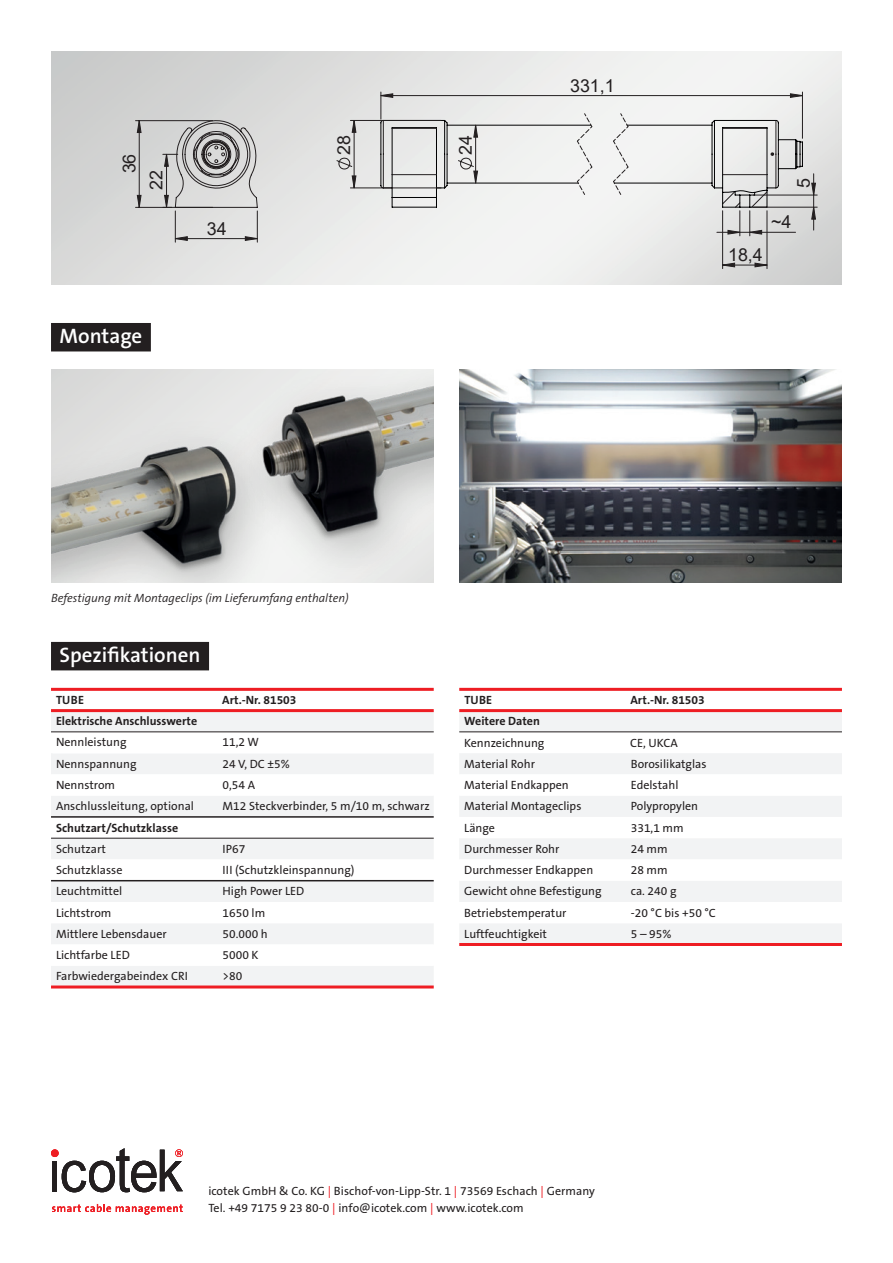
<style>
.page{position:relative;width:893px;height:1263px;background:#fff}
.page>*{position:absolute;margin:0;border:0;box-sizing:border-box;transform-origin:0 0}
.t1{font:600 21px "The Sans B W6";color:#fff}
.t2{font:17.85px "Arial";color:#231f20}
.t3{font:12px/16.5px "The Sans B W5 Plain";color:#231f20}
.t4{font:700 12px "The Sans B W7";color:#231f20}
.t5{font:italic 300 12px "The Sans B W4";color:#231f20}
.s1{color:#ee1d23}
</style>
<div class="page">
<div style="left:51px;top:712px;width:383px;height:273px;background:#f2f3f4"></div>
<svg style="left:51px;top:733px;width:383px;height:233px"></svg>
<hr style="left:51px;top:688px;width:383px;height:3px;background:#ee1d23">
<hr style="left:51px;top:709px;width:383px;height:3px;background:#ee1d23">
<hr style="left:51px;top:985px;width:383px;height:3px;background:#ee1d23">
<hr style="left:51px;top:838px;width:383px;height:1px;background:#231f20">
<hr style="left:51px;top:732px;width:383px;height:1px;background:#231f20">
<hr style="left:51px;top:816px;width:383px;height:2px;background:#231f20">
<hr style="left:51px;top:880px;width:383px;height:1px;background:#231f20">
<div style="left:459px;top:712px;width:383px;height:231px;background:#f2f3f4"></div>
<svg style="left:459px;top:733px;width:383px;height:190px"></svg>
<hr style="left:459px;top:688px;width:383px;height:3px;background:#ee1d23">
<hr style="left:459px;top:709px;width:383px;height:3px;background:#ee1d23">
<hr style="left:459px;top:943px;width:383px;height:3px;background:#ee1d23">
<hr style="left:459px;top:732px;width:383px;height:1px;background:#231f20">
<img style="left:51px;top:51px;width:791px;height:234px">
<img style="left:287px;top:370px;width:147px;height:213px">
<img style="left:51px;top:370px;width:236px;height:213px">
<hr style="left:753px;top:207px;width:64px;height:1px;background:#231f20">
<hr style="left:753px;top:195px;width:64px;height:1px;background:#231f20">
<hr style="left:354px;top:120px;width:1px;height:68px;background:#231f20">
<hr style="left:350px;top:187px;width:91px;height:1px;background:#231f20">
<hr style="left:350px;top:120px;width:91px;height:1px;background:#231f20">
<hr style="left:722px;top:211px;width:1px;height:58px;background:#231f20">
<hr style="left:766px;top:211px;width:1px;height:58px;background:#231f20">
<svg style="left:811px;top:174px;width:5px;height:56px"></svg>
<svg style="left:380px;top:92px;width:423px;height:144px"></svg>
<svg style="left:335px;top:157px;width:22px;height:32px"></svg>
<svg style="left:351px;top:119px;width:6px;height:14px"></svg>
<svg style="left:721px;top:262px;width:47px;height:6px"></svg>
<hr style="left:136px;top:120px;width:77px;height:1px;background:#231f20">
<hr style="left:136px;top:207px;width:77px;height:1px;background:#231f20">
<hr style="left:175px;top:238px;width:82px;height:1px;background:#231f20">
<hr style="left:257px;top:211px;width:1px;height:31px;background:#231f20">
<hr style="left:175px;top:211px;width:1px;height:31px;background:#231f20">
<svg style="left:136px;top:120px;width:6px;height:88px"></svg>
<svg style="left:244px;top:236px;width:14px;height:5px"></svg>
<svg style="left:174px;top:236px;width:14px;height:5px"></svg>
<svg style="left:163px;top:120px;width:95px;height:88px;background:#b6b6b5"></svg>
<img style="left:459px;top:370px;width:383px;height:213px">
<div style="left:51px;top:1149px;width:8px;height:8px;background:#ee1d23;border-radius:50%"></div>
<svg style="left:62px;top:1148px;width:121px;height:44px"></svg>
<div style="left:52px;top:1161px;width:5px;height:30px;background:#231f20"></div>
<svg style="left:52px;top:1204px;width:131px;height:11px"></svg>
<hr style="left:53px;top:752px;width:169px;height:1px;background:#fff">
<hr style="left:222px;top:752px;width:212px;height:1px;background:#fff">
<div style="left:51px;top:642px;width:158px;height:28px;background:#231f20"></div>
<div style="left:51px;top:323px;width:100px;height:28px;background:#231f20"></div>
<h2 class="t2" style="left:117px;top:173px;width:21px;rotate:-90deg">36</h2>
<h2 class="t2" style="left:144px;top:190px;width:21px;rotate:-90deg">22</h2>
<h1 class="t1" style="left:60px;top:322px;width:84px">Montage</h1>
<h2 class="t2" style="left:207px;top:216px;width:21px">34</h2>
<h2 class="t2" style="left:332px;top:155px;width:21px;rotate:-90deg">28</h2>
<h2 class="t2" style="left:453px;top:155px;width:21px;rotate:-90deg">24</h2>
<h2 class="t2" style="left:570px;top:73px;width:46px">331,1</h2>
<h2 class="t2" style="left:791px;top:188px;width:11px;rotate:-90deg">5</h2>
<h2 class="t2" style="left:728px;top:242px;width:36px">18,4</h2>
<h2 class="t2" style="left:771px;top:210px;width:22px">~4</h2>
<p class="t5" style="left:51px;top:591px;width:299px">Befestigung mit Montageclips (im Lieferumfang enthalten)</p>
<h1 class="t1" style="left:60px;top:641px;width:143px">Spezifikationen</h1>
<p class="t4" style="left:56px;top:692px;width:29px">TUBE</p>
<p class="t4" style="left:222px;top:692px;width:76px">Art.-Nr. 81503</p>
<p class="t4" style="left:56px;top:713px;width:143px">Elektrische Anschlusswerte</p>
<p class="t3" style="left:56px;top:734px;width:72px">Nennleistung</p>
<p class="t3" style="left:223px;top:734px;width:38px">11,2 W</p>
<p class="t3" style="left:56px;top:756px;width:82px">Nennspannung</p>
<p class="t3" style="left:223px;top:756px;width:69px">24 V, DC ±5%</p>
<p class="t3" style="left:56px;top:777px;width:61px">Nennstrom</p>
<p class="t3" style="left:223px;top:777px;width:34px">0,54 A</p>
<p class="t3" style="left:56px;top:798px;width:139px">Anschlussleitung, optional</p>
<p class="t3" style="left:223px;top:798px;width:209px">M12 Steckverbinder, 5 m/10 m, schwarz</p>
<p class="t4" style="left:56px;top:820px;width:124px">Schutzart/Schutzklasse</p>
<p class="t3" style="left:56px;top:840px;width:51px">Schutzart</p>
<p class="t3" style="left:223px;top:840px;width:24px">IP67</p>
<p class="t3" style="left:56px;top:862px;width:68px">Schutzklasse</p>
<p class="t3" style="left:223px;top:862px;width:133px">III (Schutzkleinspannung)</p>
<p class="t3" style="left:56px;top:883px;width:68px">Leuchtmittel</p>
<p class="t3" style="left:223px;top:883px;width:83px">High Power LED</p>
<p class="t3" style="left:56px;top:904px;width:57px">Lichtstrom</p>
<p class="t3" style="left:223px;top:904px;width:44px">1650 lm</p>
<p class="t3" style="left:56px;top:926px;width:112px">Mittlere Lebensdauer</p>
<p class="t3" style="left:223px;top:926px;width:47px">50.000 h</p>
<p class="t3" style="left:56px;top:947px;width:75px">Lichtfarbe LED</p>
<p class="t3" style="left:223px;top:947px;width:38px">5000 K</p>
<p class="t3" style="left:56px;top:968px;width:133px">Farbwiedergabeindex CRI</p>
<p class="t3" style="left:223px;top:968px;width:21px">&gt;80</p>
<p class="t4" style="left:464px;top:692px;width:29px">TUBE</p>
<p class="t4" style="left:630px;top:692px;width:76px">Art.-Nr. 81503</p>
<p class="t4" style="left:464px;top:713px;width:77px">Weitere Daten</p>
<p class="t3" style="left:464px;top:734px;width:82px">Kennzeichnung</p>
<p class="t3" style="left:630px;top:734px;width:49px">CE, UKCA</p>
<p class="t3" style="left:464px;top:755px;width:72px">Material Rohr</p>
<p class="t3" style="left:631px;top:755px;width:77px">Borosilikatglas</p>
<p class="t3" style="left:464px;top:777px;width:106px">Material Endkappen</p>
<p class="t3" style="left:631px;top:777px;width:49px">Edelstahl</p>
<p class="t3" style="left:464px;top:798px;width:119px">Material Montageclips</p>
<p class="t3" style="left:631px;top:798px;width:69px">Polypropylen</p>
<p class="t3" style="left:464px;top:819px;width:32px">Länge</p>
<p class="t3" style="left:631px;top:819px;width:54px">331,1 mm</p>
<p class="t3" style="left:464px;top:841px;width:97px">Durchmesser Rohr</p>
<p class="t3" style="left:631px;top:841px;width:38px">24 mm</p>
<p class="t3" style="left:464px;top:862px;width:131px">Durchmesser Endkappen</p>
<p class="t3" style="left:631px;top:862px;width:38px">28 mm</p>
<p class="t3" style="left:464px;top:883px;width:139px">Gewicht ohne Befestigung</p>
<p class="t3" style="left:631px;top:883px;width:47px">ca. 240 g</p>
<p class="t3" style="left:464px;top:904px;width:104px">Betriebstemperatur</p>
<p class="t3" style="left:631px;top:904px;width:87px">-20 °C bis +50 °C</p>
<p class="t3" style="left:464px;top:926px;width:84px">Luftfeuchtigkeit</p>
<p class="t3" style="left:631px;top:926px;width:42px">5 – 95%</p>
<p class="t3" style="left:208px;top:1183px;width:388px">icotek GmbH &amp; Co. KG <span class="s1">|</span> Bischof-von-Lipp-Str. 1 <span class="s1">|</span> 73569 Eschach <span class="s1">|</span> Germany<br>Tel. +49 7175 9 23 80-0 <span class="s1">|</span> info@icotek.com <span class="s1">|</span> www.icotek.com</p>
</div>
